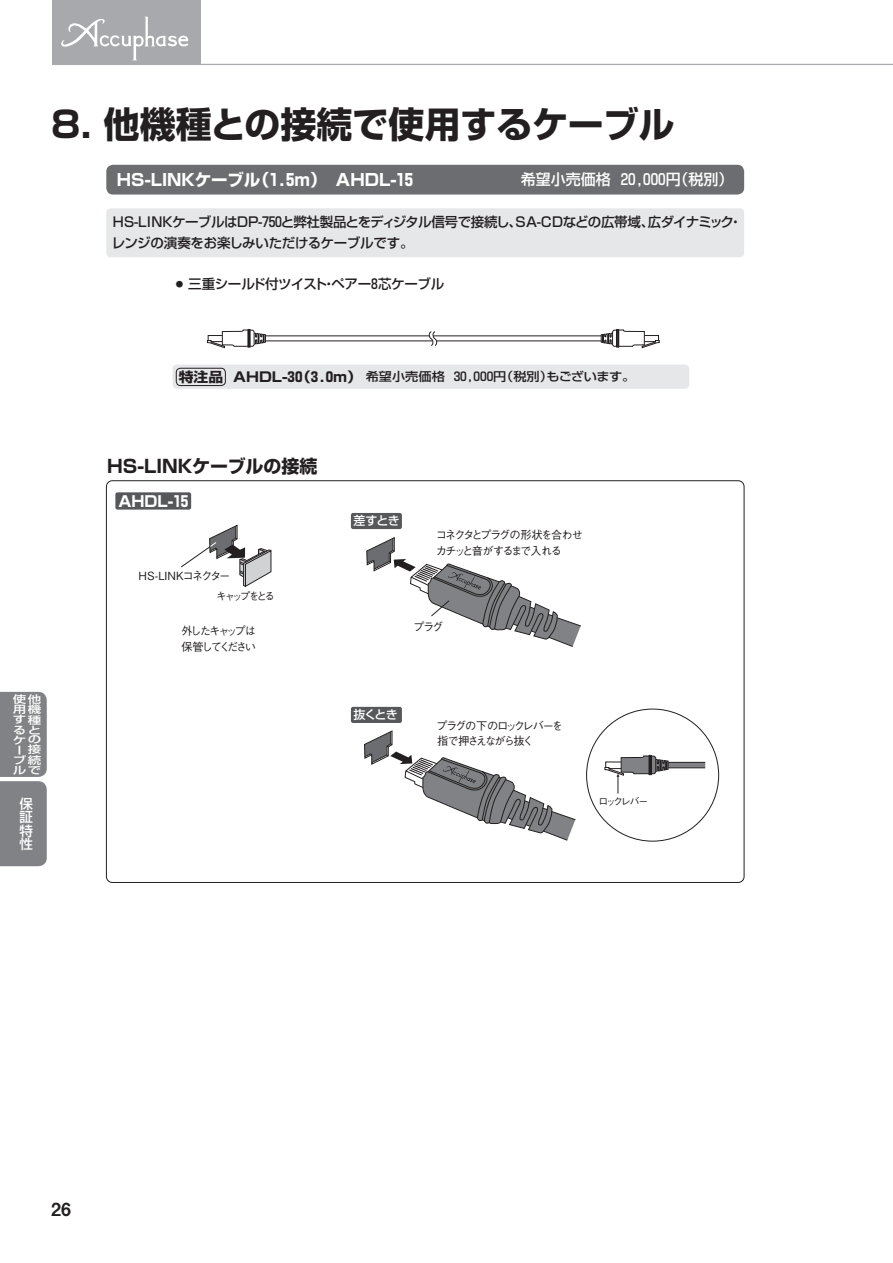
<style>
.page{position:relative;width:893px;height:1263px;background:#fff}
.page>*{position:absolute;margin:0;border:0;box-sizing:border-box;transform-origin:0 0}
.t1{font:700 36px "Shin Go Pro";color:#231f20}
.t2{font:700 18px "Shin Go Pro";color:#231f20}
.t3{font:18px "Midashi Go Pro MB31";color:#231f20}
.t4{font:700 16.5px "Shin Go Pro";color:#fff}
.t5{font:500 15px "Shin Go Pro";color:#fff}
.t6{font:700 15px "Shin Go Pro";color:#fff}
.t7{font:500 13.5px/21px "Shin Go Pro";letter-spacing:-.03em;color:#231f20}
.t8{font:500 13.5px/13.5px "Shin Go Pro";color:#fff;text-align:justify}
.t9{font:500 12px "Shin Go Pro";color:#231f20;scale:1.1 1}
.t10{font:500 12px "Shin Go Pro";letter-spacing:-.075em;color:#fff}
.t11{font:500 11.25px/15.8px "Gothic BBB Pro";letter-spacing:-.155em;color:#231f20}
.t12{font:500 11.25px/15.8px "Gothic BBB Pro";letter-spacing:-.215em;color:#231f20}
.t13{font:500 11.25px "Gothic BBB Pro";letter-spacing:-.11em;color:#231f20}
.t14{font:500 10.5px "Gothic BBB Pro";letter-spacing:-.245em;color:#231f20}
.t15{font:500 10.2px/10.1px "Shin Go Pro";color:#fff;scale:1.32 1}
.t16{font:500 9.75px "Gothic BBB Pro";letter-spacing:-.225em;color:#231f20}
.s1{font-weight:700;font-size:13.5px}
</style>
<div class="page">
<svg style="left:201px;top:63px;width:692px;height:2px"></svg>
<div style="left:52px;top:0;width:149px;height:65px;background:#a8a9ad"></div>
<svg style="left:61px;top:17px;width:127px;height:43px"></svg>
<div style="left:106px;top:208px;width:638px;height:49px;background:#e6e7e9;border-radius:4px"></div>
<hr style="left:266px;top:336px;width:163px;height:1px;background:#231f20">
<hr style="left:433px;top:336px;width:168px;height:1px;background:#231f20">
<hr style="left:266px;top:341px;width:166px;height:1px;background:#231f20">
<hr style="left:436px;top:341px;width:165px;height:1px;background:#231f20">
<svg style="left:429px;top:331px;width:8px;height:15px"></svg>
<svg style="left:207px;top:329px;width:59px;height:19px"></svg>
<svg style="left:601px;top:329px;width:59px;height:19px"></svg>
<div style="left:173px;top:365px;width:516px;height:24px;background:#e6e7e9;border-radius:4px"></div>
<div style="left:106px;top:165px;width:638px;height:30px;background:#6c6d70;border-radius:7px"></div>
<div style="left:176px;top:368px;width:50px;height:18px;border:1px solid #231f20;border-radius:4px"></div>
<div style="left:351px;top:513px;width:51px;height:16px;background:#57585a;border-radius:2px"></div>
<div style="left:115px;top:492px;width:76px;height:18px;background:#57585a;border-radius:2px"></div>
<div style="left:351px;top:707px;width:51px;height:16px;background:#57585a;border-radius:2px"></div>
<svg style="left:181px;top:525px;width:91px;height:62px"></svg>
<svg style="left:364px;top:730px;width:212px;height:111px"></svg>
<svg style="left:366px;top:537px;width:215px;height:110px"></svg>
<svg style="left:604px;top:755px;width:101px;height:38px"></svg>
<div style="left:0;top:692px;width:47px;height:174px;background:#808285"></div>
<h1 class="t1" style="left:51px;top:96px;width:625px">8. 他機種との接続で使用するケーブル</h1>
<p class="t4" style="left:117px;top:166px;width:297px">HS-LINKケーブル（１.５m）　AHDL-１５</p>
<p class="t5" style="left:521px;top:167px;width:214px">希望小売価格 20,000円（税別）</p>
<p class="t7" style="left:112px;top:210px;width:632px">HS-LINKケーブルはDP-750と弊社製品とをディジタル信号で接続し、SA-CDなどの広帯域、広ダイナミック・レンジの演奏をお楽しみいただけるケーブルです。</p>
<p class="t7" style="left:176px;top:272px;width:270px"><sup>●</sup> 三重シールド付ツイスト・ペアー８芯ケーブル</p>
<p class="t15" style="left:13px;top:693px;width:23px">使他用機す種るとケのー<br>ブ続ルで</p>
<p class="t15" style="left:28px;top:743px;width:11px">接</p>
<p class="t8" style="left:20px;top:795px;width:15px">保証特性</p>
<p class="t9" style="left:179px;top:367px;width:417px"><span class="s1">特注品 AHDL-30（3.0m）</span> 希望小売価格 30,000円（税別）もございます。</p>
<h2 class="t2" style="left:107px;top:452px;width:212px">HS-LINKケーブルの接続</h2>
<p class="t6" style="left:118px;top:489px;width:71px">AHDL-15</p>
<p class="t13" style="left:139px;top:566px;width:93px">HS-LINKコネクター</p>
<p class="t14" style="left:216px;top:587px;width:60px">キャップをとる</p>
<p class="t12" style="left:181px;top:621px;width:76px">外したキャップは保管してください</p>
<p class="t10" style="left:354px;top:511px;width:48px">差すとき</p>
<p class="t11" style="left:436px;top:525px;width:149px">コネクタとプラグの形状を合わせカチッと音がするまで入れる</p>
<p class="t11" style="left:413px;top:617px;width:32px">プラグ</p>
<p class="t10" style="left:354px;top:705px;width:46px">抜くとき</p>
<p class="t11" style="left:436px;top:716px;width:128px">プラグの下のロックレバーを指で押さえながら抜く</p>
<p class="t16" style="left:599px;top:793px;width:51px">ロックレバー</p>
<h2 class="t3" style="left:51px;top:1195px;width:22px">26</h2>
</div>
